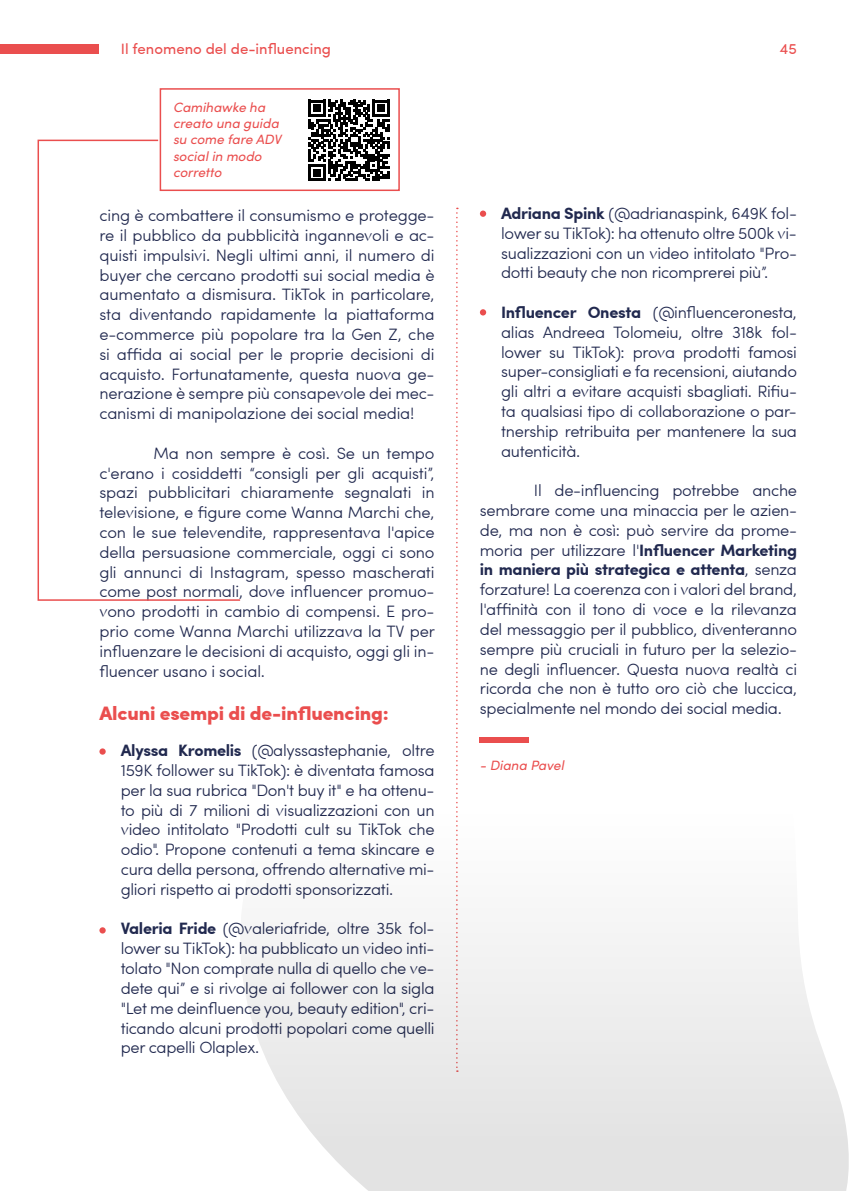
<style>
.page{position:relative;width:851px;height:1191px;background:#fff}
.page>*{position:absolute;margin:0;border:0;box-sizing:border-box;transform-origin:0 0}
.t1{font:900 19.5px "Sofia Pro";letter-spacing:-.01em;color:#ea4e4e}
.t2{font:300 16.5px/19.8px "Sofia Pro";letter-spacing:-.02em;color:#21294f;text-align:justify}
.t3{font:15px "Sofia Pro";color:#ea4e4e}
.t4{font:italic 13.5px/16.2px "Sofia Pro";color:#ea4e4e}
.s1{font-weight:700}
</style>
<div class="page">
<div style="left:0;top:44px;width:99px;height:10px;background:#ea4e4e"></div>
<svg style="left:456px;top:208px;width:2px;height:382px"></svg>
<svg style="left:241px;top:593px;width:608px;height:598px"></svg>
<svg style="left:37px;top:139px;width:204px;height:462px"></svg>
<div style="left:160px;top:88px;width:240px;height:103px;border:2px solid #ea4e4e"></div>
<svg style="left:308px;top:100px;width:82px;height:81px"></svg>
<div style="left:99px;top:748px;width:7px;height:6px;background:#ea4e4e;border-radius:50%"></div>
<svg style="left:480px;top:309px;width:6px;height:6px"></svg>
<div style="left:480px;top:210px;width:6px;height:7px;background:#ea4e4e;border-radius:50%"></div>
<div style="left:99px;top:927px;width:7px;height:6px;background:#ea4e4e;border-radius:50%"></div>
<p class="t3" style="left:121px;top:38px;width:212px">Il fenomeno del de-influencing</p>
<p class="t3" style="left:779px;top:38px;width:19px">45</p>
<p class="t4" style="left:173px;top:98px;width:110px">Camihawke ha creato una guida su come fare ADV social in modo corretto</p>
<p class="t2" style="left:99px;top:204px;width:337px">cing è combattere il consumismo e protegge&shy;re il pubblico da pubblicità ingannevoli e ac&shy;quisti impulsivi. Negli ultimi anni, il numero di buyer che cercano prodotti sui social media è aumentato a dismisura. TikTok in particolare, sta diventando rapidamente la piattaforma e-commerce più popolare tra la Gen Z, che si affida ai social per le proprie decisioni di acquisto. Fortunatamente, questa nuova ge&shy;nerazione è sempre più consapevole dei mec&shy;canismi di manipolazione dei social media!</p>
<p class="t2" style="left:99px;top:442px;width:337px;text-indent:54px">Ma non sempre è così. Se un tempo c'erano i cosiddetti “consigli per gli acquisti”, spazi pubblicitari chiaramente segnalati in televisione, e figure come Wanna Marchi che, con le sue televendite, rappresentava l'apice della persuasione commerciale, oggi ci sono gli annunci di Instagram, spesso mascherati come post normali, dove influencer promuo&shy;vono prodotti in cambio di compensi. E pro&shy;prio come Wanna Marchi utilizzava la TV per influenzare le decisioni di acquisto, oggi gli in&shy;fluencer usano i social.</p>
<p class="t1" style="left:99px;top:697px;width:291px">Alcuni esempi di de-influencing:</p>
<p class="t2" style="left:121px;top:739px;width:315px"><span class="s1">Alyssa Kromelis</span> (@alyssastephanie, oltre 159K follower su TikTok): è diventata famosa per la sua rubrica "Don't buy it" e ha ottenu&shy;to più di 7 milioni di visualizzazioni con un video intitolato "Prodotti cult su TikTok che odio". Propone contenuti a tema skincare e cura della persona, offrendo alternative mi&shy;gliori rispetto ai prodotti sponsorizzati.</p>
<p class="t2" style="left:121px;top:917px;width:315px"><span class="s1">Valeria Fride</span> (@valeriafride, oltre 35k fol&shy;lower su TikTok): ha pubblicato un video inti&shy;tolato "Non comprate nulla di quello che ve&shy;dete qui” e si rivolge ai follower con la sigla "Let me deinfluence you, beauty edition", cri&shy;ticando alcuni prodotti popolari come quelli per capelli Olaplex.</p>
<p class="t2" style="left:501px;top:202px;width:297px"><span class="s1">Adriana Spink</span> (@adrianaspink, 649K fol&shy;lower su TikTok): ha ottenuto oltre 500k vi&shy;sualizzazioni con un video intitolato "Pro&shy;dotti beauty che non ricomprerei più”.</p>
<p class="t2" style="left:501px;top:301px;width:297px"><span class="s1">Influencer Onesta</span> (@influenceronesta, alias Andreea Tolomeiu, oltre 318k fol&shy;lower su TikTok): prova prodotti famosi super-consigliati e fa recensioni, aiutando gli altri a evitare acquisti sbagliati. Rifiu&shy;ta qualsiasi tipo di collaborazione o par&shy;tnership retribuita per mantenere la sua autenticità.</p>
<p class="t2" style="left:480px;top:479px;width:318px;text-indent:54px">Il de-influencing potrebbe anche sembrare come una minaccia per le azien&shy;de, ma non è così: può servire da prome&shy;moria per utilizzare l'<span class="s1">Influencer Marketing in maniera più strategica e attenta</span>, senza forzature! La coerenza con i valori del brand, l'affinità con il tono di voce e la rilevanza del messaggio per il pubblico, diventeranno sempre più cruciali in futuro per la selezio&shy;ne degli influencer. Questa nuova realtà ci ricorda che non è tutto oro ciò che luccica, specialmente nel mondo dei social media.</p>
<p class="t4" style="left:480px;top:756px;width:85px">- Diana Pavel</p>
</div>
